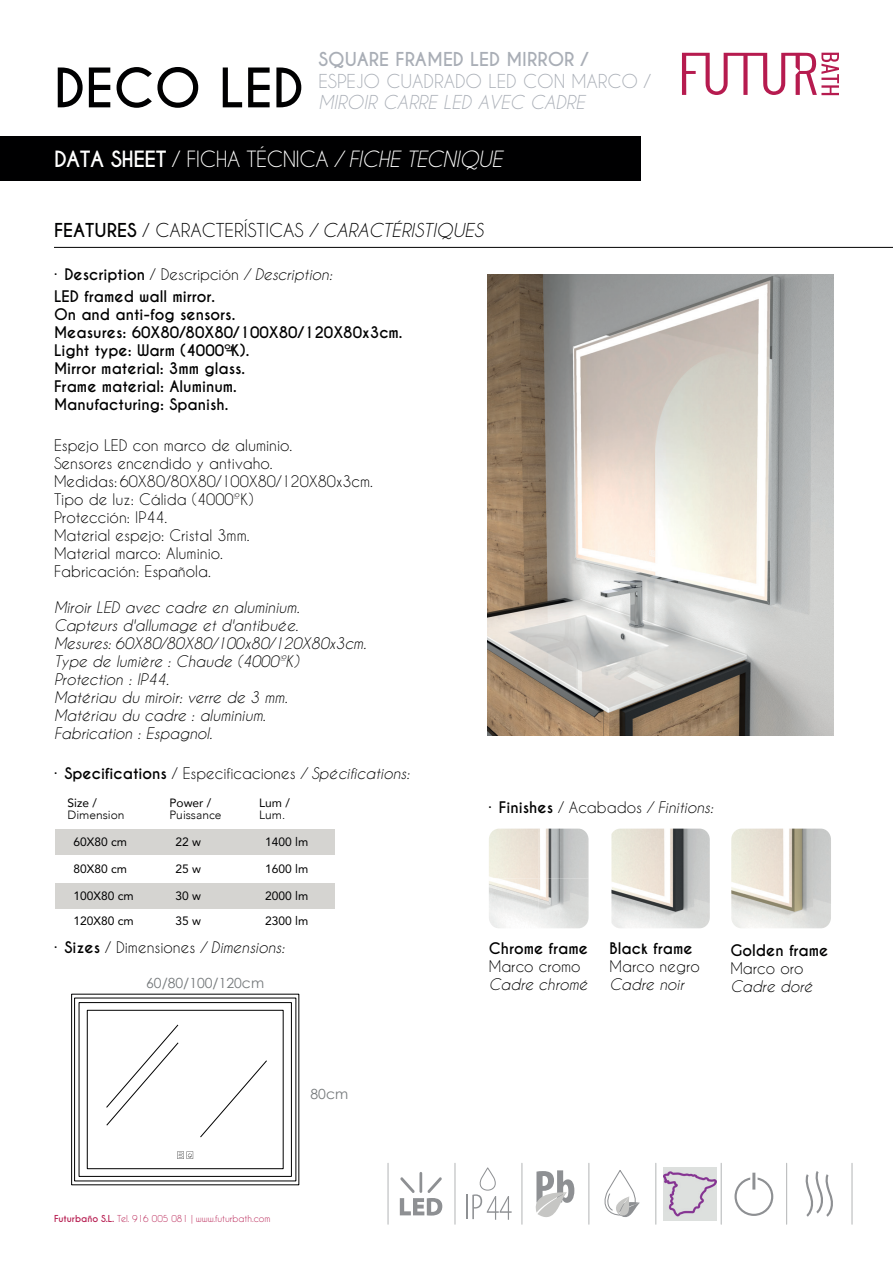
<style>
.page{position:relative;width:893px;height:1263px;background:#fff}
.page>*{position:absolute;margin:0;border:0;box-sizing:border-box;transform-origin:0 0}
.t1{font:700 51px "Caviar Dreams";color:#000001}
.t2{font:italic 21px "Caviar Dreams";letter-spacing:-.025em;color:#fff}
.t3{font:italic 18px "Caviar Dreams";color:#000001}
.t4{font:18px "Caviar Dreams";color:#a9aeb6}
.t5{font:italic 18px "Caviar Dreams";color:#a9aeb6}
.t6{font:700 18px "Caviar Dreams";color:#a9aeb6}
.t7{font:15px/18px "Caviar Dreams";color:#000001}
.t8{font:italic 15px/18px "Caviar Dreams";color:#000001}
.t9{font:700 15px/18px "Caviar Dreams";color:#000001}
.t10{font:13.95px "Century Gothic";color:#75797b}
.t11{font:12px "Avenir LT Std";color:#000001}
.t12{font:300 12px "Avenir";color:#000001}
.t13{font:12px "Avenir";color:#000001}
.t14{font:9px "Caviar Dreams";color:#b61b4f}
.s1{font-weight:700;font-style:normal}
.s2{font-style:normal}
.s3{font-weight:400}
.s4{font-weight:400;font-style:italic}
.s5{font-weight:700}
.s6{font-style:italic}
</style>
<div class="page">
<div style="left:0;top:136px;width:641px;height:44px;background:#000001"></div>
<svg style="left:682px;top:53px;width:157px;height:42px"></svg>
<hr style="left:54px;top:247px;width:839px;height:1px;background:#000001">
<img style="left:489px;top:829px;width:100px;height:99px">
<img style="left:611px;top:829px;width:99px;height:99px">
<img style="left:731px;top:829px;width:100px;height:99px">
<div style="left:56px;top:883px;width:279px;height:26px;background:#d5d4d1"></div>
<div style="left:56px;top:829px;width:279px;height:25px;background:#d5d4d1"></div>
<svg style="left:106px;top:1024px;width:73px;height:102px"></svg>
<svg style="left:200px;top:1060px;width:67px;height:78px"></svg>
<svg style="left:177px;top:1151px;width:16px;height:8px"></svg>
<img style="left:663px;top:1167px;width:53px;height:53px">
<hr style="left:419px;top:1172px;width:3px;height:21px;background:#8e9093">
<svg style="left:400px;top:1177px;width:42px;height:38px"></svg>
<svg style="left:535px;top:1170px;width:39px;height:47px"></svg>
<svg style="left:604px;top:1170px;width:36px;height:47px"></svg>
<hr style="left:721px;top:1163px;width:1px;height:61px;background:#bbbdbe">
<hr style="left:655px;top:1163px;width:1px;height:61px;background:#bbbdbe">
<hr style="left:786px;top:1163px;width:1px;height:61px;background:#bbbdbe">
<hr style="left:851px;top:1163px;width:2px;height:61px;background:#bbbdbe">
<hr style="left:588px;top:1163px;width:1px;height:61px;background:#bbbdbe">
<hr style="left:521px;top:1163px;width:1px;height:61px;background:#bbbdbe">
<hr style="left:454px;top:1163px;width:2px;height:61px;background:#bbbdbe">
<hr style="left:387px;top:1163px;width:2px;height:61px;background:#bbbdbe">
<hr style="left:466px;top:1194px;width:2px;height:25px;background:#8e9093">
<div style="left:734px;top:1177px;width:39px;height:39px;border:2px solid #8e9093;border-radius:50%"></div>
<svg style="left:750px;top:1172px;width:8px;height:18px"></svg>
<svg style="left:805px;top:1171px;width:28px;height:46px"></svg>
<svg style="left:472px;top:1167px;width:40px;height:53px"></svg>
<div style="left:87px;top:1010px;width:197px;height:159px;border:1px solid #000001"></div>
<div style="left:79px;top:1002px;width:213px;height:175px;border:1px solid #000001"></div>
<img style="left:488px;top:274px;width:345px;height:461px">
<h1 class="t1" style="left:54px;top:57px;width:251px">DECO LED</h1>
<p class="t6" style="left:318px;top:48px;width:271px">SQUARE FRAMED LED MIRROR /</p>
<p class="t4" style="left:318px;top:70px;width:334px">ESPEJO CUADRADO LED CON MARCO /</p>
<p class="t5" style="left:318px;top:92px;width:268px">MIROIR CARRE LED AVEC CADRE</p>
<h2 class="t2" style="left:54px;top:147px;width:450px"><span class="s1">DATA SHEET</span> <span class="s2">/ FICHA TÉCNICA</span> / FICHE TECNIQUE</h2>
<p class="t3" style="left:54px;top:220px;width:431px"><span class="s1">FEATURES</span> <span class="s2">/ CARACTERÍSTICAS</span> / CARACTÉRISTIQUES</p>
<p class="t9" style="left:54px;top:263px;width:280px;line-height:22.5px">· Description <span class="s3">/ Descripción</span> <span class="s4">/ Description:<br></span>LED framed wall mirror.</p>
<p class="t9" style="left:54px;top:306px;width:350px">On and anti-fog sensors.<br>Measures: 60X80/80X80/100X80/120X80x3cm.<br>Light type: Warm (4000ºK).<br>Mirror material: 3mm glass.<br>Frame material: Aluminum.<br>Manufacturing: Spanish.</p>
<p class="t7" style="left:54px;top:436px;width:321px">Espejo LED con marco de aluminio.<br>Sensores encendido y antivaho.<br>Medidas: 60X80/80X80/100X80/120X80x3cm.<br>Tipo de luz: Cálida (4000ºK)<br>Protección: IP44.<br>Material espejo: Cristal 3mm.<br>Material marco: Aluminio.<br>Fabricación: Española.</p>
<p class="t8" style="left:54px;top:598px;width:314px">Miroir LED avec cadre en aluminium.<br>Capteurs d'allumage et d'antibuée.<br>Mesures: 60X80/80X80/100x80/120X80x3cm.<br>Type de lumière : Chaude (4000ºK)<br>Protection : IP44.<br>Matériau du miroir: verre de 3 mm.<br>Matériau du cadre : aluminium.<br>Fabrication : Espagnol.</p>
<p class="t7" style="left:54px;top:764px;width:357px"><span class="s5">· Specifications</span> / Especificaciones <span class="s6">/ Spécifications:</span></p>
<p class="t13" style="left:68px;top:793px;width:31px">Size /</p>
<p class="t12" style="left:68px;top:808px;width:59px">Dimension</p>
<p class="t13" style="left:169px;top:793px;width:43px">Power /</p>
<p class="t12" style="left:169px;top:808px;width:54px">Puissance</p>
<p class="t13" style="left:259px;top:793px;width:32px">Lum /</p>
<p class="t12" style="left:259px;top:808px;width:28px">Lum.</p>
<p class="t11" style="left:74px;top:835px;width:55px">60X80 cm</p>
<p class="t11" style="left:74px;top:862px;width:55px">80X80 cm</p>
<p class="t11" style="left:74px;top:889px;width:62px">100X80 cm</p>
<p class="t11" style="left:175px;top:835px;width:27px">22 w</p>
<p class="t11" style="left:175px;top:862px;width:27px">25 w</p>
<p class="t11" style="left:175px;top:889px;width:27px">30 w</p>
<p class="t11" style="left:265px;top:835px;width:45px">1400 lm</p>
<p class="t11" style="left:265px;top:862px;width:45px">1600 lm</p>
<p class="t11" style="left:265px;top:889px;width:45px">2000 lm</p>
<p class="t11" style="left:74px;top:913px;width:62px">120X80 cm</p>
<p class="t11" style="left:175px;top:913px;width:27px">35 w</p>
<p class="t11" style="left:265px;top:913px;width:45px">2300 lm</p>
<p class="t8" style="left:488px;top:798px;width:226px"><span class="s1">· Finishes</span> <span class="s2">/ Acabados</span> / Finitions:</p>
<p class="t7" style="left:54px;top:938px;width:232px"><span class="s5">· Sizes</span> / Dimensiones <span class="s6">/ Dimensions:</span></p>
<p class="t9" style="left:489px;top:939px;width:101px">Chrome frame</p>
<p class="t7" style="left:489px;top:956px;width:93px">Marco cromo</p>
<p class="t8" style="left:489px;top:975px;width:101px">Cadre chromé</p>
<p class="t9" style="left:610px;top:939px;width:85px">Black frame</p>
<p class="t7" style="left:610px;top:956px;width:92px">Marco negro</p>
<p class="t8" style="left:610px;top:975px;width:76px">Cadre noir</p>
<p class="t9" style="left:730px;top:942px;width:100px">Golden frame</p>
<p class="t7" style="left:730px;top:959px;width:75px">Marco oro</p>
<p class="t10" style="left:146px;top:973px;width:119px">60/80/100/120cm</p>
<p class="t8" style="left:730px;top:977px;width:84px">Cadre doré</p>
<p class="t10" style="left:310px;top:1084px;width:39px">80cm</p>
<p class="t14" style="left:54px;top:1213px;width:218px"><span class="s5">Futurbaño S.L.</span> Tel. 916 005 081 | www.futurbath.com</p>
</div>
